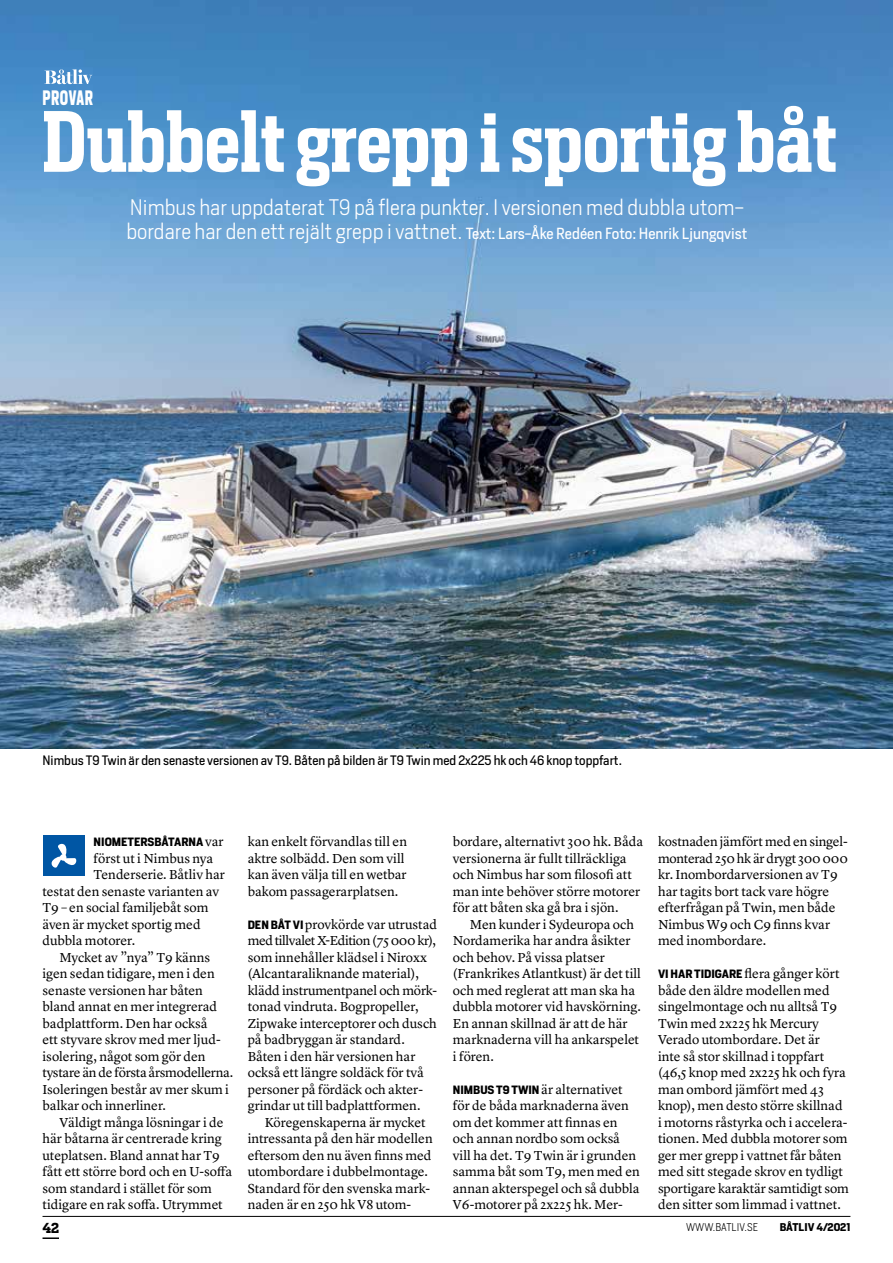
<style>
.page{position:relative;width:893px;height:1263px;background:#fff}
.page>*{position:absolute;margin:0;border:0;box-sizing:border-box;transform-origin:0 0}
.t1{font:600 81px "Heron Serif Cond";color:#fff}
.t2{font:300 21px "Heron Sans";color:#fff}
.t3{font:700 19.5px "Heron Sans Cond";letter-spacing:.04em;color:#fff;scale:.77 1}
.t4{font:15px "Heron Sans";color:#fff}
.t5{font:13.5px/16.5px "Lyon Text";color:#000}
.t6{font:13.5px "Lyon Text";letter-spacing:-.02em;color:#000}
.t7{font:700 13.5px "Heron Serif";color:#000}
.t8{font:12.75px "Heron Sans";color:#000}
.t9{font:700 11.25px "Heron Sans";color:#000}
.t10{font:300 10.5px "Heron Sans";color:#000}
.t11{font:700 10.5px "Heron Sans";color:#000}
.s1{font-weight:300;font-size:21px}
.s2{font-family:"Lyon Text";font-weight:400;font-size:13.5px}
.s3{font-family:"Heron Sans";font-weight:700;font-size:11.25px}
</style>
<div class="page">
<hr style="left:43px;top:1216px;width:807px;height:1px;background:#000">
<svg style="left:43px;top:1237px;width:16px;height:2px"></svg>
<img style="left:0;top:0;width:893px;height:748px">
<svg style="left:44px;top:69px;width:48px;height:15px"></svg>
<div style="left:44px;top:835px;width:41px;height:41px;background:#0056a4"></div>
<svg style="left:51px;top:843px;width:26px;height:25px"></svg>
<h3 class="t3" style="left:42px;top:85px;width:67px">PROVAR</h3>
<h1 class="t1" style="left:43px;top:89px;width:796px">Dubbelt grepp i sportig båt</h1>
<h2 class="t2" style="left:130px;top:194px;width:615px">Nimbus har uppdaterat T9 på flera punkter. I versionen med dubbla utom-</h2>
<p class="t4" style="left:126px;top:224px;width:622px"><span class="s1">bordare har den ett rejält grepp i vattnet.</span> Text: Lars-Åke Redéen Foto: Henrik Ljungqvist</p>
<p class="t8" style="left:43px;top:752px;width:581px">Nimbus T9 Twin är den senaste versionen av T9. Båten på bilden är T9 Twin med 2x225 hk och 46 knop toppfart.</p>
<p class="t9" style="left:94px;top:834px;width:131px">NIOMETERSBÅTARNA <span class="s2">var</span></p>
<p class="t5" style="left:94px;top:849px;width:121px">först ut i Nimbus nya</p>
<p class="t5" style="left:94px;top:865px;width:133px">Tenderserie. Båtliv har</p>
<p class="t5" style="left:43px;top:882px;width:178px">testat den senaste varianten av</p>
<p class="t5" style="left:43px;top:898px;width:168px">T9 – en social familjebåt som</p>
<p class="t5" style="left:43px;top:915px;width:160px">även är mycket sportig med</p>
<p class="t5" style="left:43px;top:931px;width:94px">dubbla motorer.</p>
<p class="t5" style="left:60px;top:948px;width:152px">Mycket av ”nya” T9 känns</p>
<p class="t5" style="left:43px;top:964px;width:174px">igen sedan tidigare, men i den</p>
<p class="t5" style="left:43px;top:981px;width:162px">senaste versionen har båten</p>
<p class="t5" style="left:43px;top:997px;width:176px">bland annat en mer integrerad</p>
<p class="t5" style="left:43px;top:1014px;width:167px">badplattform. Den har också</p>
<p class="t5" style="left:43px;top:1030px;width:180px">ett styvare skrov med mer ljud-</p>
<p class="t5" style="left:43px;top:1047px;width:165px">isolering, något som gör den</p>
<p class="t6" style="left:43px;top:1062px;width:192px">tystare än de första årsmodellerna.</p>
<p class="t5" style="left:43px;top:1080px;width:188px">Isoleringen består av mer skum i</p>
<p class="t5" style="left:43px;top:1096px;width:125px">balkar och innerliner.</p>
<p class="t5" style="left:60px;top:1113px;width:166px">Väldigt många lösningar i de</p>
<p class="t5" style="left:43px;top:1129px;width:181px">här båtarna är centrerade kring</p>
<p class="t5" style="left:43px;top:1146px;width:179px">uteplatsen. Bland annat har T9</p>
<p class="t5" style="left:43px;top:1162px;width:191px">fått ett större bord och en U-soffa</p>
<p class="t5" style="left:43px;top:1179px;width:171px">som standard i stället för som</p>
<p class="t5" style="left:43px;top:1195px;width:182px">tidigare en rak soffa. Utrymmet</p>
<p class="t5" style="left:248px;top:832px;width:161px">kan enkelt förvandlas till en aktre solbädd. Den som vill kan även välja till en wetbar bakom passagerarplatsen.</p>
<p class="t5" style="left:248px;top:915px;width:191px"><span class="s3">DEN BÅT VI</span> provkörde var utrustad med tillvalet X-Edition (75 000 kr), som innehåller klädsel i Niroxx (Alcantaraliknande material), klädd instrumentpanel och mörk&shy;tonad vindruta. Bogpropeller,<br>Zipwake interceptorer och dusch på badbryggan är standard.<br>Båten i den här versionen har också ett längre soldäck för två personer på fördäck och akter&shy;grindar ut till badplattformen.</p>
<p class="t5" style="left:248px;top:1113px;width:187px;text-indent:17px">Köregenskaperna är mycket intressanta på den här modellen eftersom den nu även finns med utombordare i dubbelmontage.<br>Standard för den svenska mark&shy;naden är en 250 hk V8 utom-</p>
<p class="t5" style="left:453px;top:832px;width:192px">bordare, alternativt 300 hk. Båda versionerna är fullt tillräckliga och Nimbus har som filosofi att man inte behöver större motorer för att båten ska gå bra i sjön.</p>
<p class="t5" style="left:453px;top:915px;width:190px;text-indent:17px">Men kunder i Sydeuropa och<br>Nordamerika har andra åsikter och behov. På vissa platser (Frankrikes Atlantkust) är det till och med reglerat att man ska ha dubbla motorer vid havskörning.<br>En annan skillnad är att de här marknaderna vill ha ankarspelet i fören.</p>
<p class="t5" style="left:453px;top:1080px;width:188px"><span class="s3">NIMBUS T9 TWIN</span> är alternativet för de båda marknaderna även om det kommer att finnas en och annan nordbo som också vill ha det. T9 Twin är i grunden samma båt som T9, men med en annan akterspegel och så dubbla<br>V6-motorer på 2x225 hk. Mer-</p>
<p class="t5" style="left:658px;top:832px;width:191px">kostnaden jämfört med en singel&shy;monterad 250 hk är drygt 300 000 kr. Inombordarversionen av T9 har tagits bort tack vare högre efterfrågan på Twin, men både<br>Nimbus W9 och C9 finns kvar med inombordare.</p>
<p class="t5" style="left:658px;top:964px;width:192px"><span class="s3">VI HAR TIDIGARE</span> flera gånger kört både den äldre modellen med singelmontage och nu alltså T9<br>Twin med 2x225 hk Mercury<br>Verado utombordare. Det är<br>inte så stor skillnad i toppfart (46,5 knop med 2x225 hk och fyra man ombord jämfört med 43 knop), men desto större skillnad i motorns råstyrka och i accelera&shy;tionen. Med dubbla motorer som ger mer grepp i vattnet får båten med sitt stegade skrov en tydligt sportigare karaktär samtidigt som den sitter som limmad i vattnet.</p>
<p class="t7" style="left:43px;top:1219px;width:18px">42</p>
<p class="t10" style="left:686px;top:1220px;width:73px">WWW.BATLIV.SE</p>
<p class="t11" style="left:780px;top:1220px;width:72px">BÅTLIV 4/2021</p>
</div>
